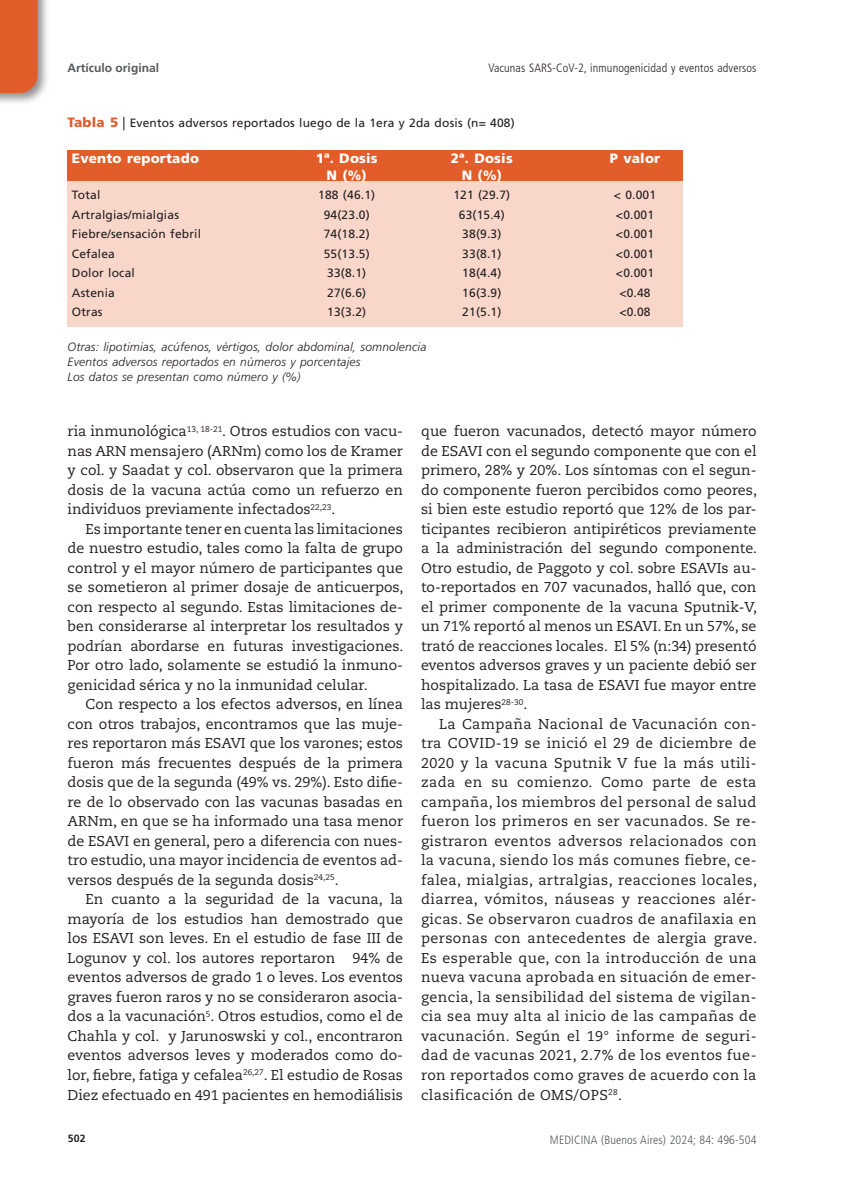
<style>
.page{position:relative;width:851px;height:1191px;background:#fff}
.page>*{position:absolute;margin:0;border:0;box-sizing:border-box;transform-origin:0 0}
.texto1{font:14.25px/19.5px "Caecilia LT Std";color:#231f20;text-align:justify}
.tablacab{font:900 13.5px "Frutiger LT Std";letter-spacing:.015em;color:#fff}
.tabla{font:12px "Frutiger LT Std";letter-spacing:.015em;color:#231f20}
.tablapie{font:italic 300 12px "Frutiger LT Std";letter-spacing:.015em;color:#231f20}
.t1{font:300 condensed 12px "Frutiger LT Std";letter-spacing:.01em;color:#231f20}
.t2{font:300 condensed 12px "Frutiger LT Std";letter-spacing:.01em;color:#57585a}
.t3{font:700 12px "Frutiger LT Std";color:#57585a}
.t4{font:700 10.5px "Frutiger LT Std";color:#231f20}
.s1{font-weight:900;font-size:13.5px;color:#e25d29}
.s2{font-stretch:condensed;font-size:13.5px}
</style>
<div class="page">
<div style="left:0;top:0;width:50px;height:105px;background:#231f20;opacity:.5"></div>
<div style="left:0;top:0;width:38px;height:93px;background:#e25d29"></div>
<div style="left:68px;top:181px;width:614px;height:146px;background:#f8d6c9"></div>
<div style="left:68px;top:151px;width:614px;height:30px;background:#e25d29"></div>
<p class="t3" style="left:68px;top:61px;width:93px">Artículo original</p>
<p class="t1" style="left:488px;top:61px;width:269px">Vacunas SARS-CoV-2, inmunogenicidad y eventos adversos</p>
<p class="tabla" style="left:68px;top:116px;width:448px"><span class="s1">Tabla 5</span> <span class="s2">|</span> Eventos adversos reportados luego de la 1era y 2da dosis (n= 408)</p>
<p class="tablacab" style="left:72px;top:150px;width:129px">Evento reportado</p>
<p class="tablacab" style="left:316px;top:150px;width:63px">1ª. Dosis</p>
<p class="tablacab" style="left:451px;top:150px;width:63px">2ª. Dosis</p>
<p class="tablacab" style="left:609px;top:150px;width:52px">P valor</p>
<p class="tablacab" style="left:326px;top:167px;width:42px">N (%)</p>
<p class="tablacab" style="left:461px;top:167px;width:42px">N (%)</p>
<p class="tabla" style="left:72px;top:188px;width:30px">Total</p>
<p class="tabla" style="left:318px;top:188px;width:58px">188 (46.1)</p>
<p class="tabla" style="left:453px;top:188px;width:58px">121 (29.7)</p>
<p class="tabla" style="left:613px;top:188px;width:44px">&lt; 0.001</p>
<p class="tabla" style="left:72px;top:207px;width:109px">Artralgias/mialgias</p>
<p class="tabla" style="left:324px;top:207px;width:47px">94(23.0)</p>
<p class="tabla" style="left:459px;top:207px;width:47px">63(15.4)</p>
<p class="tabla" style="left:616px;top:207px;width:40px">&lt;0.001</p>
<p class="tabla" style="left:72px;top:227px;width:131px">Fiebre/sensación febril</p>
<p class="tabla" style="left:324px;top:227px;width:47px">74(18.2)</p>
<p class="tabla" style="left:462px;top:227px;width:41px">38(9.3)</p>
<p class="tabla" style="left:616px;top:227px;width:40px">&lt;0.001</p>
<p class="tabla" style="left:72px;top:246px;width:45px">Cefalea</p>
<p class="tabla" style="left:324px;top:246px;width:47px">55(13.5)</p>
<p class="tabla" style="left:462px;top:246px;width:41px">33(8.1)</p>
<p class="tabla" style="left:616px;top:246px;width:40px">&lt;0.001</p>
<p class="tabla" style="left:72px;top:266px;width:65px">Dolor local</p>
<p class="tabla" style="left:327px;top:266px;width:41px">33(8.1)</p>
<p class="tabla" style="left:462px;top:266px;width:41px">18(4.4)</p>
<p class="tabla" style="left:616px;top:266px;width:40px">&lt;0.001</p>
<p class="tabla" style="left:72px;top:285px;width:45px">Astenia</p>
<p class="tabla" style="left:327px;top:285px;width:41px">27(6.6)</p>
<p class="tabla" style="left:462px;top:285px;width:41px">16(3.9)</p>
<p class="tabla" style="left:619px;top:285px;width:33px">&lt;0.48</p>
<p class="tabla" style="left:72px;top:305px;width:32px">Otras</p>
<p class="tabla" style="left:327px;top:305px;width:41px">13(3.2)</p>
<p class="tabla" style="left:462px;top:305px;width:41px">21(5.1)</p>
<p class="tabla" style="left:619px;top:305px;width:33px">&lt;0.08</p>
<p class="tablapie" style="left:68px;top:340px;width:360px">Otras: lipotimias, acúfenos, vértigos, dolor abdominal, somnolencia</p>
<p class="tablapie" style="left:68px;top:355px;width:294px">Eventos adversos reportados en números y porcentajes</p>
<p class="tablapie" style="left:68px;top:370px;width:234px">Los datos se presentan como número y (%)</p>
<p class="texto1" style="left:68px;top:422px;width:337px">ria inmunológica<sup>13,</sup> <sup>18-21</sup>. Otros estudios con vacu&shy;nas ARN mensajero (ARNm) como los de Kramer y col. y Saadat y col. observaron que la primera dosis de la vacuna actúa como un refuerzo en individuos previamente infectados<sup>22,23</sup>.</p>
<p class="texto1" style="left:68px;top:519px;width:337px;text-indent:18px">Es importante tener en cuenta las limitaciones de nuestro estudio, tales como la falta de grupo control y el mayor número de participantes que se sometieron al primer dosaje de anticuerpos, con respecto al segundo. Estas limitaciones de&shy;ben considerarse al interpretar los resultados y podrían abordarse en futuras investigaciones.<br>Por otro lado, solamente se estudió la inmuno&shy;genicidad sérica y no la inmunidad celular.</p>
<p class="texto1" style="left:68px;top:695px;width:337px;text-indent:18px">Con respecto a los efectos adversos, en línea con otros trabajos, encontramos que las muje&shy;res reportaron más ESAVI que los varones; estos fueron más frecuentes después de la primera dosis que de la segunda (49% vs. 29%). Esto difie&shy;re de lo observado con las vacunas basadas en ARNm, en que se ha informado una tasa menor de ESAVI en general, pero a diferencia con nues&shy;tro estudio, una mayor incidencia de eventos ad&shy;versos después de la segunda dosis<sup>24,25</sup>.</p>
<p class="texto1" style="left:68px;top:890px;width:337px;text-indent:18px">En cuanto a la seguridad de la vacuna, la mayoría de los estudios han demostrado que los ESAVI son leves. En el estudio de fase III de Logunov y col. los autores reportaron 94% de eventos adversos de grado 1 o leves. Los eventos graves fueron raros y no se consideraron asocia&shy;dos a la vacunación<sup>5</sup>. Otros estudios, como el de Chahla y col. y Jarunoswski y col., encontraron eventos adversos leves y moderados como do&shy;lor, fiebre, fatiga y cefalea<sup>26,27</sup>. El estudio de Rosas Diez efectuado en 491 pacientes en hemodiálisis</p>
<p class="texto1" style="left:421px;top:422px;width:337px">que fueron vacunados, detectó mayor número de ESAVI con el segundo componente que con el primero, 28% y 20%. Los síntomas con el segun&shy;do componente fueron percibidos como peores, si bien este estudio reportó que 12% de los par&shy;ticipantes recibieron antipiréticos previamente a la administración del segundo componente.<br>Otro estudio, de Paggoto y col. sobre ESAVIs au&shy;to-reportados en 707 vacunados, halló que, con el primer componente de la vacuna Sputnik-V, un 71% reportó al menos un ESAVI. En un 57%, se trató de reacciones locales. El 5% (n:34) presentó eventos adversos graves y un paciente debió ser hospitalizado. La tasa de ESAVI fue mayor entre las mujeres<sup>28-30</sup>.</p>
<p class="texto1" style="left:421px;top:714px;width:337px;text-indent:18px">La Campaña Nacional de Vacunación con&shy;tra COVID-19 se inició el 29 de diciembre de 2020 y la vacuna Sputnik V fue la más utili&shy;zada en su comienzo. Como parte de esta campaña, los miembros del personal de salud fueron los primeros en ser vacunados. Se re&shy;gistraron eventos adversos relacionados con la vacuna, siendo los más comunes fiebre, ce&shy;falea, mialgias, artralgias, reacciones locales, diarrea, vómitos, náuseas y reacciones alér&shy;gicas. Se observaron cuadros de anafilaxia en personas con antecedentes de alergia grave.<br>Es esperable que, con la introducción de una nueva vacuna aprobada en situación de emer&shy;gencia, la sensibilidad del sistema de vigilan&shy;cia sea muy alta al inicio de las campañas de vacunación. Según el 19° informe de seguri&shy;dad de vacunas 2021, 2.7% de los eventos fue&shy;ron reportados como graves de acuerdo con la clasificación de OMS/OPS<sup>28</sup>.</p>
<p class="t4" style="left:68px;top:1132px;width:19px">502</p>
<p class="t2" style="left:550px;top:1132px;width:208px">MEDICINA (Buenos Aires) 2024; 84: 496-504</p>
</div>
